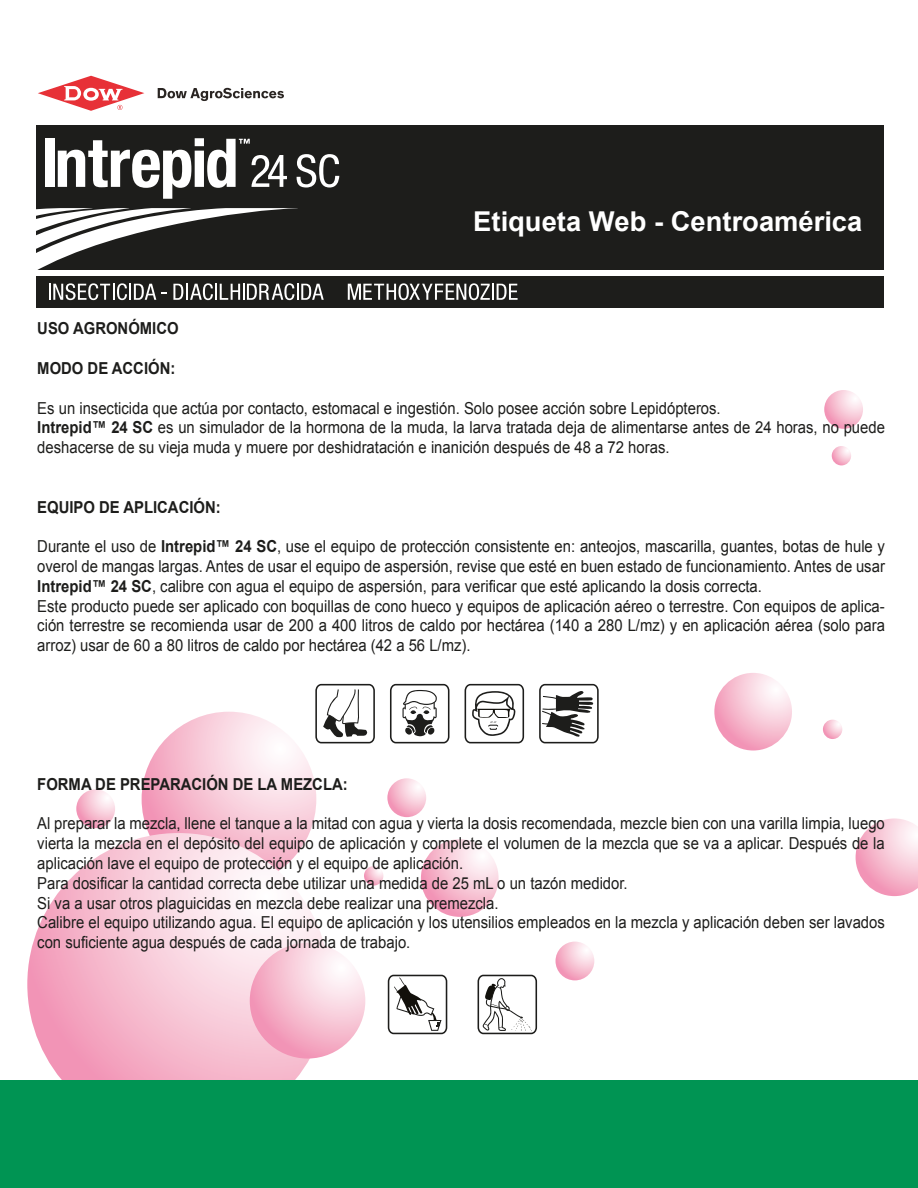
<style>
.page{position:relative;width:918px;height:1188px;background:#fff}
.page>*{position:absolute;margin:0;border:0;box-sizing:border-box;transform-origin:0 0}
.t1{font:700 27.3px "Arial";color:#fff}
.t2{font:16.5px/19.8px "Arial";color:#1d1d1b;scale:.9 1}
.t3{font:700 16.5px "Arial";color:#1d1d1b;scale:.9 1}
.s1{font-weight:700}
</style>
<div class="page">
<svg style="left:142px;top:712px;width:174px;height:174px"></svg>
<svg style="left:27px;top:833px;width:303px;height:302px"></svg>
<svg style="left:250px;top:943px;width:115px;height:116px"></svg>
<svg style="left:421px;top:839px;width:78px;height:78px"></svg>
<svg style="left:714px;top:673px;width:78px;height:78px"></svg>
<svg style="left:856px;top:818px;width:62px;height:78px"></svg>
<svg style="left:387px;top:778px;width:39px;height:39px"></svg>
<svg style="left:556px;top:942px;width:38px;height:38px"></svg>
<svg style="left:76px;top:789px;width:39px;height:39px"></svg>
<svg style="left:824px;top:390px;width:39px;height:39px"></svg>
<svg style="left:832px;top:446px;width:19px;height:19px"></svg>
<svg style="left:823px;top:720px;width:19px;height:19px"></svg>
<svg style="left:364px;top:866px;width:19px;height:20px"></svg>
<div style="left:0;top:1081px;width:918px;height:107px;background:#009453"></div>
<svg style="left:539px;top:684px;width:60px;height:59px"></svg>
<svg style="left:315px;top:684px;width:60px;height:59px"></svg>
<svg style="left:390px;top:684px;width:59px;height:59px"></svg>
<svg style="left:465px;top:684px;width:59px;height:59px"></svg>
<svg style="left:388px;top:975px;width:59px;height:59px"></svg>
<svg style="left:478px;top:975px;width:59px;height:59px"></svg>
<div style="left:37px;top:125px;width:847px;height:182px;background:#1d1d1b"></div>
<div style="left:36px;top:270px;width:852px;height:6px;background:#fff"></div>
<svg style="left:158px;top:88px;width:126px;height:13px"></svg>
<svg style="left:38px;top:76px;width:106px;height:35px"></svg>
<div style="left:45px;top:139px;width:10px;height:48px;background:#fff"></div>
<svg style="left:58px;top:138px;width:229px;height:61px"></svg>
<svg style="left:297px;top:154px;width:42px;height:34px"></svg>
<svg style="left:36px;top:208px;width:288px;height:92px"></svg>
<svg style="left:348px;top:283px;width:170px;height:17px"></svg>
<h1 class="t1" style="left:473px;top:203px;width:391px">Etiqueta Web - Centroamérica</h1>
<p class="t3" style="left:37px;top:318px;width:159px">USO AGRONÓMICO</p>
<p class="t3" style="left:37px;top:357px;width:155px">MODO DE ACCIÓN:</p>
<p class="t2" style="left:37px;top:398px;width:943px">Es un insecticida que actúa por contacto, estomacal e ingestión. Solo posee acción sobre Lepidópteros.<br><span class="s1">Intrepid™ 24 SC</span> es un simulador de la hormona de la muda, la larva tratada deja de alimentarse antes de 24 horas, no puede deshacerse de su vieja muda y muere por deshidratación e inanición después de 48 a 72 horas.</p>
<p class="t3" style="left:37px;top:496px;width:205px">EQUIPO DE APLICACIÓN:</p>
<p class="t2" style="left:37px;top:537px;width:943px">Durante el uso de <span class="s1">Intrepid™ 24 SC</span>, use el equipo de protección consistente en: anteojos, mascarilla, guantes, botas de hule y overol de mangas largas. Antes de usar el equipo de aspersión, revise que esté en buen estado de funcionamiento. Antes de usar <span class="s1">Intrepid™ 24 SC</span>, calibre con agua el equipo de aspersión, para verificar que esté aplicando la dosis correcta.<br>Este producto puede ser aplicado con boquillas de cono hueco y equipos de aplicación aéreo o terrestre. Con equipos de aplica&shy;ción terrestre se recomienda usar de 200 a 400 litros de caldo por hectárea (140 a 280 L/mz) y en aplicación aérea (solo para arroz) usar de 60 a 80 litros de caldo por hectárea (42 a 56 L/mz).</p>
<p class="t3" style="left:37px;top:773px;width:346px">FORMA DE PREPARACIÓN DE LA MEZCLA:</p>
<p class="t2" style="left:37px;top:814px;width:943px">Al preparar la mezcla, llene el tanque a la mitad con agua y vierta la dosis recomendada, mezcle bien con una varilla limpia, luego vierta la mezcla en el depósito del equipo de aplicación y complete el volumen de la mezcla que se va a aplicar. Después de la aplicación lave el equipo de protección y el equipo de aplicación.<br>Para dosificar la cantidad correcta debe utilizar una medida de 25 mL o un tazón medidor.<br>Si va a usar otros plaguicidas en mezcla debe realizar una premezcla.<br>Calibre el equipo utilizando agua. El equipo de aplicación y los utensilios empleados en la mezcla y aplicación deben ser lavados con suficiente agua después de cada jornada de trabajo.</p>
</div>
